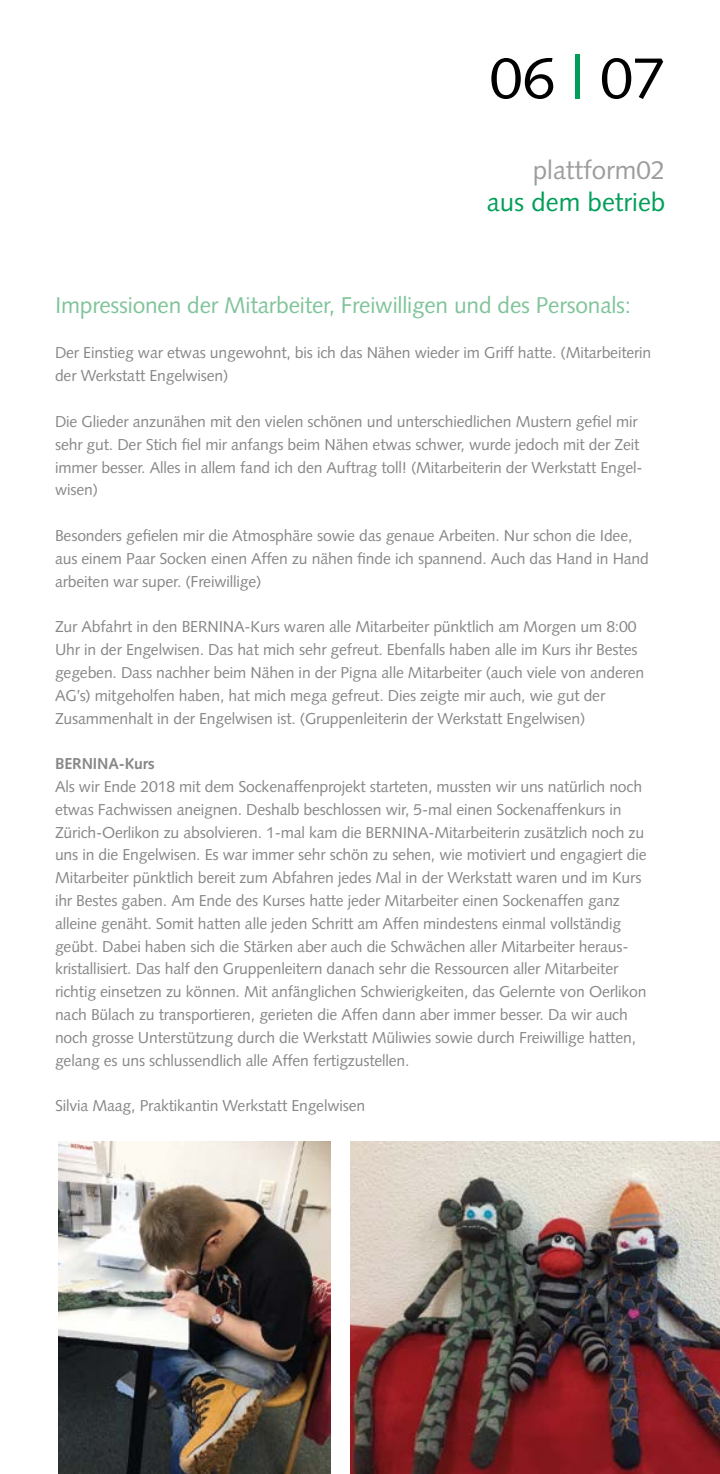
<style>
.page{position:relative;width:720px;height:1474px;background:#fff}
.page>*{position:absolute;margin:0;border:0;box-sizing:border-box;transform-origin:0 0}
.t1{font:58.45px "Syntax LT Std";color:#000}
.t2{font:25.9px "Syntax LT Std";color:#009e59}
.t3{font:25.9px "Syntax LT Std";color:#9d9d9c}
.t4{font:22.75px "Syntax LT Std";letter-spacing:-.01em;color:#80c49a}
.t5{font:15.75px/22.8px "Syntax LT Std";letter-spacing:-.01em;color:#878787}
.t6{font:700 15.75px "Syntax LT Std";letter-spacing:-.01em;color:#878787}
.s1{color:#009e59}
</style>
<div class="page">
<img style="left:59px;top:1141px;width:271px;height:332px">
<img style="left:350px;top:1141px;width:369px;height:332px">
<h1 class="t1" style="left:489px;top:44px;width:177px">06 <span class="s1">|</span> 07</h1>
<h2 class="t3" style="left:532px;top:155px;width:134px">plattform02</h2>
<h2 class="t2" style="left:486px;top:186px;width:180px">aus dem betrieb</h2>
<h3 class="t4" style="left:55px;top:291px;width:577px">Impressionen der Mitarbeiter, Freiwilligen und des Personals:</h3>
<p class="t5" style="left:55px;top:342px;width:597px">Der Einstieg war etwas ungewohnt, bis ich das Nähen wieder im Griff hatte. (Mitarbeiterin der Werkstatt Engelwisen)</p>
<p class="t5" style="left:55px;top:410px;width:586px">Die Glieder anzunähen mit den vielen schönen und unterschiedlichen Mustern gefiel mir sehr gut. Der Stich fiel mir anfangs beim Nähen etwas schwer, wurde jedoch mit der Zeit immer besser. Alles in allem fand ich den Auftrag toll! (Mitarbeiterin der Werkstatt Engel&shy;wisen)</p>
<p class="t5" style="left:55px;top:524px;width:595px">Besonders gefielen mir die Atmosphäre sowie das genaue Arbeiten. Nur schon die Idee, aus einem Paar Socken einen Affen zu nähen finde ich spannend. Auch das Hand in Hand arbeiten war super. (Freiwillige)</p>
<p class="t5" style="left:55px;top:615px;width:590px">Zur Abfahrt in den BERNINA-Kurs waren alle Mitarbeiter pünktlich am Morgen um 8:00<br>Uhr in der Engelwisen. Das hat mich sehr gefreut. Ebenfalls haben alle im Kurs ihr Bestes gegeben. Dass nachher beim Nähen in der Pigna alle Mitarbeiter (auch viele von anderen AG’s) mitgeholfen haben, hat mich mega gefreut. Dies zeigte mir auch, wie gut der Zusammenhalt in der Engelwisen ist. (Gruppenleiterin der Werkstatt Engelwisen)</p>
<p class="t6" style="left:55px;top:754px;width:101px">BERNINA-Kurs</p>
<p class="t5" style="left:55px;top:775px;width:593px">Als wir Ende 2018 mit dem Sockenaffenprojekt starteten, mussten wir uns natürlich noch etwas Fachwissen aneignen. Deshalb beschlossen wir, 5-mal einen Sockenaffenkurs in Zürich-Oerlikon zu absolvieren. 1-mal kam die BERNINA-Mitarbeiterin zusätzlich noch zu uns in die Engelwisen. Es war immer sehr schön zu sehen, wie motiviert und engagiert die Mitarbeiter pünktlich bereit zum Abfahren jedes Mal in der Werkstatt waren und im Kurs ihr Bestes gaben. Am Ende des Kurses hatte jeder Mitarbeiter einen Sockenaffen ganz alleine genäht. Somit hatten alle jeden Schritt am Affen mindestens einmal vollständig geübt. Dabei haben sich die Stärken aber auch die Schwächen aller Mitarbeiter heraus&shy;kristallisiert. Das half den Gruppenleitern danach sehr die Ressourcen aller Mitarbeiter richtig einsetzen zu können. Mit anfänglichen Schwierigkeiten, das Gelernte von Oerlikon nach Bülach zu transportieren, gerieten die Affen dann aber immer besser. Da wir auch noch grosse Unterstützung durch die Werkstatt Müliwies sowie durch Freiwillige hatten, gelang es uns schlussendlich alle Affen fertigzustellen.</p>
<p class="t5" style="left:55px;top:1094px;width:311px">Silvia Maag, Praktikantin Werkstatt Engelwisen</p>
</div>
